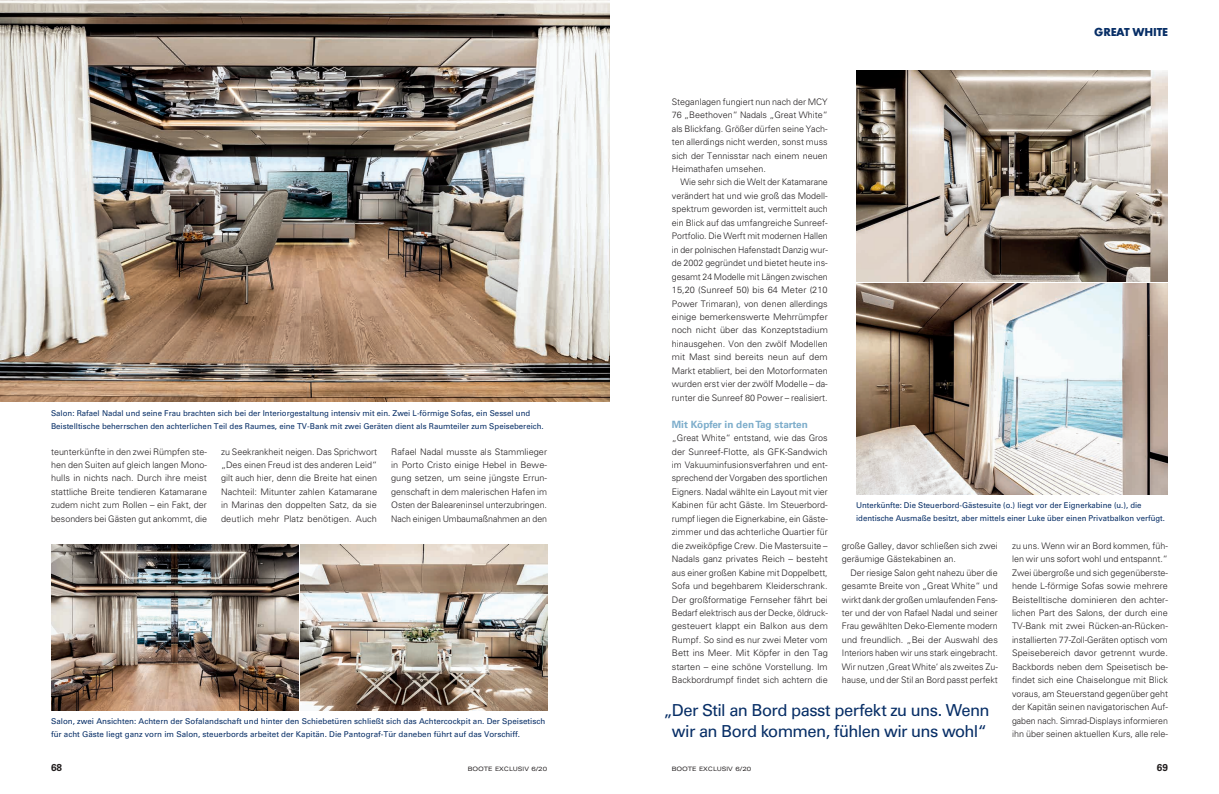
<style>
.page{position:relative;width:1219px;height:794px;background:#fff}
.page>*{position:absolute;margin:0;border:0;box-sizing:border-box;transform-origin:0 0}
.t1{font:16.5px/21px "Univers LT Std";letter-spacing:-.035em;color:#072e66;text-align:center}
.t2{font:700 12px "Futura TOT";letter-spacing:-.02em;color:#072e66}
.t3{font:700 10px "Univers LT Std";color:#7dadcb}
.t4{font:700 10px "Univers LT Std";color:#231f20}
.t5{font:300 9px/13.4px "Univers LT Std";color:#231f20;text-align:justify}
.t6{font:8px/13px "Univers LT Std";color:#072e66}
.t7{font:expanded 6px "Univers LT Std";letter-spacing:.005em;color:#231f20}
</style>
<div class="page">
<img style="left:0;top:0;width:609px;height:401px">
<img style="left:51px;top:545px;width:247px;height:165px">
<img style="left:300px;top:545px;width:247px;height:165px">
<img style="left:856px;top:71px;width:312px;height:211px">
<img style="left:856px;top:284px;width:312px;height:211px">
<p class="t6" style="left:51px;top:407px;width:494px">Salon: Rafael Nadal und seine Frau brachten sich bei der Interiorgestaltung intensiv mit ein. Zwei L-förmige Sofas, ein Sessel und<br>Beistelltische beherrschen den achterlichen Teil des Raumes, eine TV-Bank mit zwei Geräten dient als Raumteiler zum Speisebereich.</p>
<p class="t5" style="left:51px;top:444px;width:157px">teunterkünfte in den zwei Rümpfen ste&shy;hen den Suiten auf gleich langen Mono&shy;hulls in nichts nach. Durch ihre meist stattliche Breite tendieren Katamarane zudem nicht zum Rollen – ein Fakt, der besonders bei Gästen gut ankommt, die</p>
<p class="t5" style="left:221px;top:444px;width:158px">zu Seekrankheit neigen. Das Sprichwort „Des einen Freud ist des anderen Leid“ gilt auch hier, denn die Breite hat einen Nachteil: Mitunter zahlen Katamarane in Marinas den doppelten Satz, da sie deutlich mehr Platz benötigen. Auch</p>
<p class="t5" style="left:391px;top:444px;width:157px">Rafael Nadal musste als Stammlieger in Porto Cristo einige Hebel in Bewe&shy;gung setzen, um seine jüngste Errun&shy;genschaft in dem malerischen Hafen im Osten der Baleareninsel unterzubringen.<br>Nach einigen Umbaumaßnahmen an den</p>
<p class="t6" style="left:51px;top:715px;width:496px">Salon, zwei Ansichten: Achtern der Sofalandschaft und hinter den Schiebetüren schließt sich das Achtercockpit an. Der Speisetisch für acht Gäste liegt ganz vorn im Salon, steuerbords arbeitet der Kapitän. Die Pantograf-Tür daneben führt auf das Vorschiff.</p>
<h2 class="t2" style="left:1094px;top:25px;width:75px">GREAT WHITE</h2>
<p class="t5" style="left:672px;top:95px;width:157px">Steganlagen fungiert nun nach der MCY 76 „Beethoven“ Nadals „Great White“ als Blickfang. Größer dürfen seine Yach&shy;ten allerdings nicht werden, sonst muss sich der Tennisstar nach einem neuen Heimathafen umsehen.</p>
<p class="t5" style="left:672px;top:175px;width:157px;text-indent:9px">Wie sehr sich die Welt der Katamarane verändert hat und wie groß das Modell&shy;spektrum geworden ist, vermittelt auch ein Blick auf das umfangreiche Sunreef-Portfolio. Die Werft mit modernen Hallen in der polnischen Hafenstadt Danzig wur&shy;de 2002 gegründet und bietet heute ins&shy;gesamt 24 Modelle mit Längen zwischen 15,20 (Sunreef 50) bis 64 Meter (210<br>Power Trimaran), von denen allerdings einige bemerkenswerte Mehrrümpfer noch nicht über das Konzeptstadium hinausgehen. Von den zwölf Modellen mit Mast sind bereits neun auf dem Markt etabliert, bei den Motorformaten wurden erst vier der zwölf Modelle – da&shy;runter die Sunreef 80 Power – realisiert.</p>
<p class="t5" style="left:672px;top:431px;width:158px">„Great White“ entstand, wie das Gros der Sunreef-Flotte, als GFK-Sandwich im Vakuuminfusionsverfahren und ent&shy;sprechend der Vorgaben des sportlichen Eigners. Nadal wählte ein Layout mit vier Kabinen für acht Gäste. Im Steuerbord&shy;rumpf liegen die Eignerkabine, ein Gäste&shy;zimmer und das achterliche Quartier für die zweiköpfige Crew. Die Mastersuite – Nadals ganz privates Reich – besteht aus einer großen Kabine mit Doppelbett, Sofa und begehbarem Kleiderschrank.<br>Der großformatige Fernseher fährt bei Bedarf elektrisch aus der Decke, öldruck&shy;gesteuert klappt ein Balkon aus dem Rumpf. So sind es nur zwei Meter vom Bett ins Meer. Mit Köpfer in den Tag starten – eine schöne Vorstellung. Im Backbordrumpf findet sich achtern die</p>
<p class="t3" style="left:672px;top:418px;width:138px">Mit Köpfer in den Tag starten</p>
<p class="t6" style="left:856px;top:499px;width:310px">Unterkünfte: Die Steuerbord-Gästesuite (o.) liegt vor der Eignerkabine (u.), die identische Ausmaße besitzt, aber mittels einer Luke über einen Privatbalkon verfügt.</p>
<p class="t5" style="left:842px;top:539px;width:157px">große Galley, davor schließen sich zwei geräumige Gästekabinen an.</p>
<p class="t5" style="left:842px;top:566px;width:157px;text-indent:9px">Der riesige Salon geht nahezu über die gesamte Breite von „Great White“ und wirkt dank der großen umlaufenden Fens&shy;ter und der von Rafael Nadal und seiner Frau gewählten Deko-Elemente modern und freundlich. „Bei der Auswahl des Interiors haben wir uns stark eingebracht.<br>Wir nutzen ‚Great White‘ als zweites Zu&shy;hause, und der Stil an Bord passt perfekt</p>
<p class="t5" style="left:1012px;top:539px;width:157px">zu uns. Wenn wir an Bord kommen, füh&shy;len wir uns sofort wohl und entspannt.“ Zwei übergroße und sich gegenüberste&shy;hende L-förmige Sofas sowie mehrere Beistelltische dominieren den achter&shy;lichen Part des Salons, der durch eine TV-Bank mit zwei Rücken-an-Rücken&shy;installierten 77-Zoll-Geräten optisch vom Speisebereich davor getrennt wurde.<br>Backbords neben dem Speisetisch be&shy;findet sich eine Chaiselongue mit Blick voraus, am Steuerstand gegenüber geht der Kapitän seinen navigatorischen Auf&shy;gaben nach. Simrad-Displays informieren ihn über seinen aktuellen Kurs, alle rele-</p>
<h1 class="t1" style="left:663px;top:700px;width:328px">„Der Stil an Bord passt perfekt zu uns. Wenn wir an Bord kommen, fühlen wir uns wohl“</h1>
<p class="t4" style="left:51px;top:762px;width:13px">68</p>
<p class="t7" style="left:468px;top:766px;width:81px">BOOTE EXCLUSIV 6/20</p>
<p class="t7" style="left:672px;top:766px;width:81px">BOOTE EXCLUSIV 6/20</p>
<p class="t4" style="left:1157px;top:762px;width:13px">69</p>
</div>
